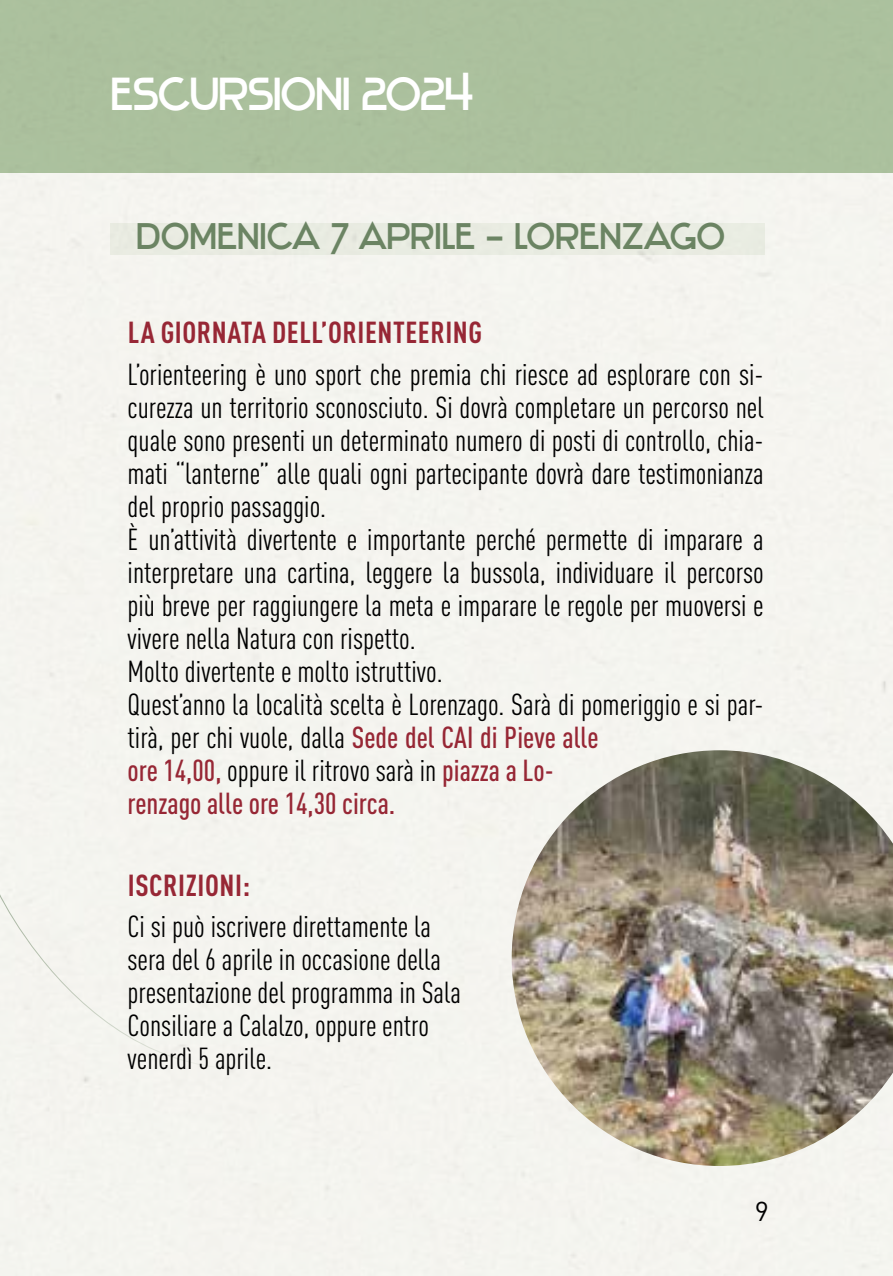
<style>
.page{position:relative;width:893px;height:1276px;background:#fff}
.page>*{position:absolute;margin:0;border:0;box-sizing:border-box;transform-origin:0 0}
.t1{font:45px "Stentiga";letter-spacing:-.03em;color:#fff}
.t2{font:36px "Stentiga";color:#6b8463}
.t3{font:condensed 30px/33px "DIN Pro";color:#000}
.t4{font:700 condensed 30px "DIN Pro";letter-spacing:.02em;color:#972735}
.t5{font:27px "DIN Pro";color:#000}
.s1{font-weight:500;color:#972735}
</style>
<div class="page">
<div style="left:0;top:0;width:893px;height:173px;background:#abc19e"></div>
<div style="left:0;top:767px;width:893px;height:495px;background:#f4f4ef"></div>
<div style="left:111px;top:223px;width:654px;height:31px;background:#e9ebe1"></div>
<img style="left:512px;top:750px;width:381px;height:416px">
<h1 class="t1" style="left:111px;top:67px;width:365px">ESCURSIONI 2024</h1>
<p class="t2" style="left:136px;top:215px;width:591px">DOMENICA 7 APRILE – LORENZAGO</p>
<p class="t4" style="left:128px;top:310px;width:356px">LA GIORNATA DELL’ORIENTEERING</p>
<p class="t3" style="left:128px;top:355px;width:638px">L’orienteering è uno sport che premia chi riesce ad esplorare con si&shy;curezza un territorio sconosciuto. Si dovrà completare un percorso nel quale sono presenti un determinato numero di posti di controllo, chia&shy;mati “lanterne” alle quali ogni partecipante dovrà dare testimonianza del proprio passaggio.<br>È un’attività divertente e importante perché permette di imparare a interpretare una cartina, leggere la bussola, individuare il percorso più breve per raggiungere la meta e imparare le regole per muoversi e vivere nella Natura con rispetto.<br>Molto divertente e molto istruttivo.<br>Quest’anno la località scelta è Lorenzago. Sarà di pomeriggio e si par&shy;tirà, per chi vuole, dalla <span class="s1">Sede del CAI di Pieve alle<br>ore 14,00,</span> oppure il ritrovo sarà in <span class="s1">piazza a Lo-<br>renzago alle ore 14,30 circa.</span></p>
<p class="t4" style="left:128px;top:862px;width:124px">ISCRIZIONI:</p>
<p class="t3" style="left:128px;top:908px;width:335px">Ci si può iscrivere direttamente la sera del 6 aprile in occasione della presentazione del programma in Sala<br>Consiliare a Calalzo, oppure entro venerdì 5 aprile.</p>
<p class="t5" style="left:755px;top:1193px;width:16px">9</p>
</div>
